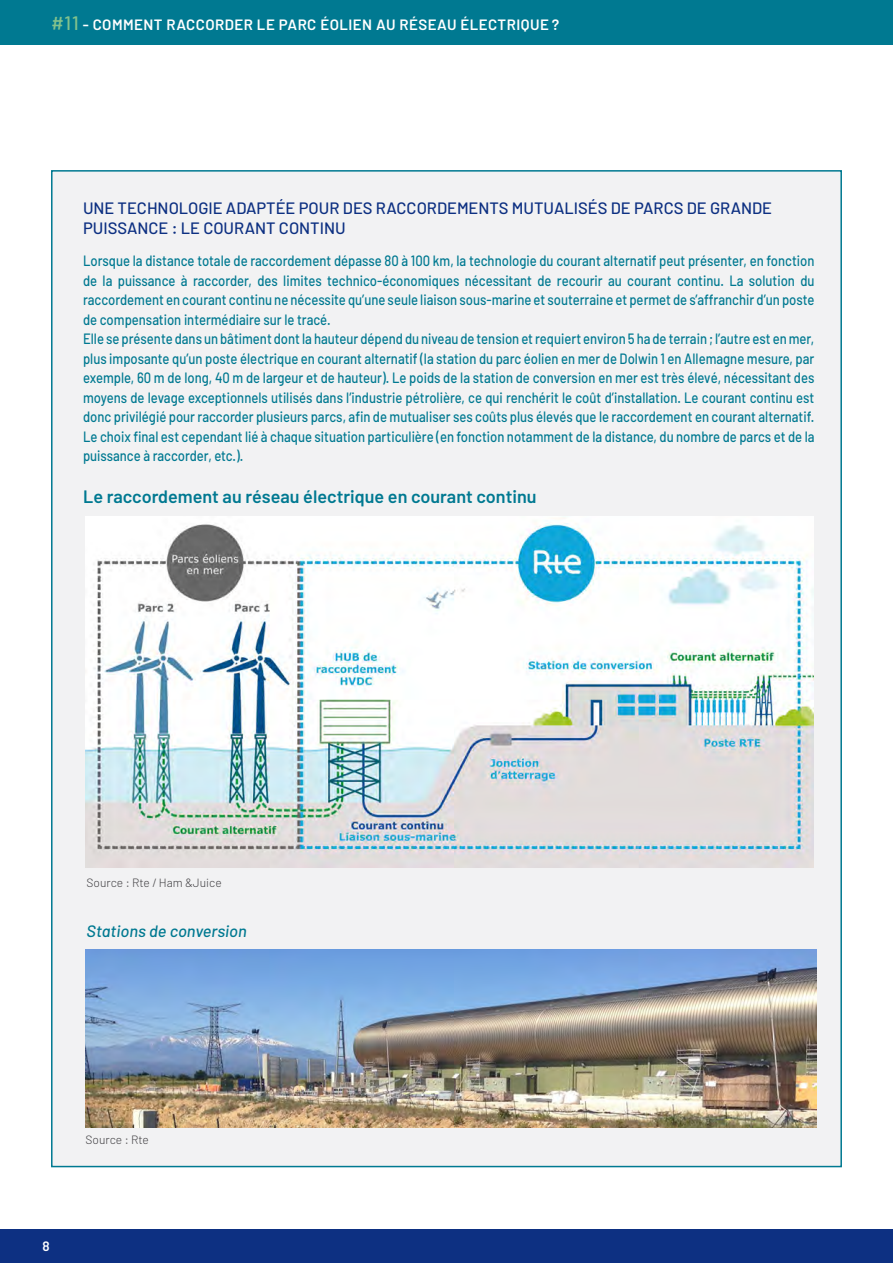
<style>
.page{position:relative;width:893px;height:1263px;background:#fff}
.page>*{position:absolute;margin:0;border:0;box-sizing:border-box;transform-origin:0 0}
.titre{font:600 18px "Barlow";color:#007991}
.titre_encadré{font:500 16.5px/19.8px "Barlow";color:#0d3082}
.legende_photo{font:italic 500 16.5px "Barlow";color:#007991}
.Texte_encadré{font:500 15px/19.5px "Barlow";color:#007991;text-align:justify;scale:.87 1}
.t1{font:600 15px "Barlow";letter-spacing:.03em;color:#fff}
.t2{font:600 13.5px "Barlow";color:#fff}
.note{font:300 12px "Barlow";color:#3e3d40}
.s1{font-weight:500;font-size:19.5px;color:#82c28c}
</style>
<div class="page">
<div style="left:0;top:0;width:893px;height:45px;background:#007991"></div>
<div style="left:0;top:1229px;width:893px;height:34px;background:#0d3082"></div>
<div style="left:51px;top:170px;width:791px;height:997px;background:#f2f2f3;border:2px solid #007991"></div>
<img style="left:86px;top:949px;width:731px;height:179px">
<img style="left:86px;top:517px;width:727px;height:350px">
<p class="t1" style="left:51px;top:15px;width:510px"><span class="s1">#11</span> - COMMENT RACCORDER LE PARC ÉOLIEN AU RÉSEAU ÉLECTRIQUE ?</p>
<p class="titre_encadré" style="left:83px;top:198px;width:690px">UNE TECHNOLOGIE ADAPTÉE POUR DES RACCORDEMENTS MUTUALISÉS DE PARCS DE GRANDE<br>PUISSANCE : LE COURANT CONTINU</p>
<p class="Texte_encadré" style="left:83px;top:251px;width:842px">Lorsque la distance totale de raccordement dépasse 80 à 100 km, la technologie du courant alternatif peut présenter, en fonction de la puissance à raccorder, des limites technico-économiques nécessitant de recourir au courant continu. La solution du raccordement en courant continu ne nécessite qu’une seule liaison sous-marine et souterraine et permet de s’affranchir d’un poste de compensation intermédiaire sur le tracé.</p>
<p class="Texte_encadré" style="left:83px;top:329px;width:842px">Elle se présente dans un bâtiment dont la hauteur dépend du niveau de tension et requiert environ 5 ha de terrain ; l’autre est en mer, plus imposante qu’un poste électrique en courant alternatif (la station du parc éolien en mer de Dolwin 1 en Allemagne mesure, par exemple, 60 m de long, 40 m de largeur et de hauteur). Le poids de la station de conversion en mer est très élevé, nécessitant des moyens de levage exceptionnels utilisés dans l’industrie pétrolière, ce qui renchérit le coût d’installation. Le courant continu est donc privilégié pour raccorder plusieurs parcs, afin de mutualiser ses coûts plus élevés que le raccordement en courant alternatif.<br>Le choix final est cependant lié à chaque situation particulière (en fonction notamment de la distance, du nombre de parcs et de la puissance à raccorder, etc.).</p>
<p class="titre" style="left:83px;top:485px;width:455px">Le raccordement au réseau électrique en courant continu</p>
<p class="note" style="left:87px;top:875px;width:137px">Source : Rte / Ham &amp;Juice</p>
<p class="legende_photo" style="left:87px;top:920px;width:162px">Stations de conversion</p>
<p class="note" style="left:86px;top:1132px;width:65px">Source : Rte</p>
<p class="t2" style="left:43px;top:1238px;width:9px">8</p>
</div>
